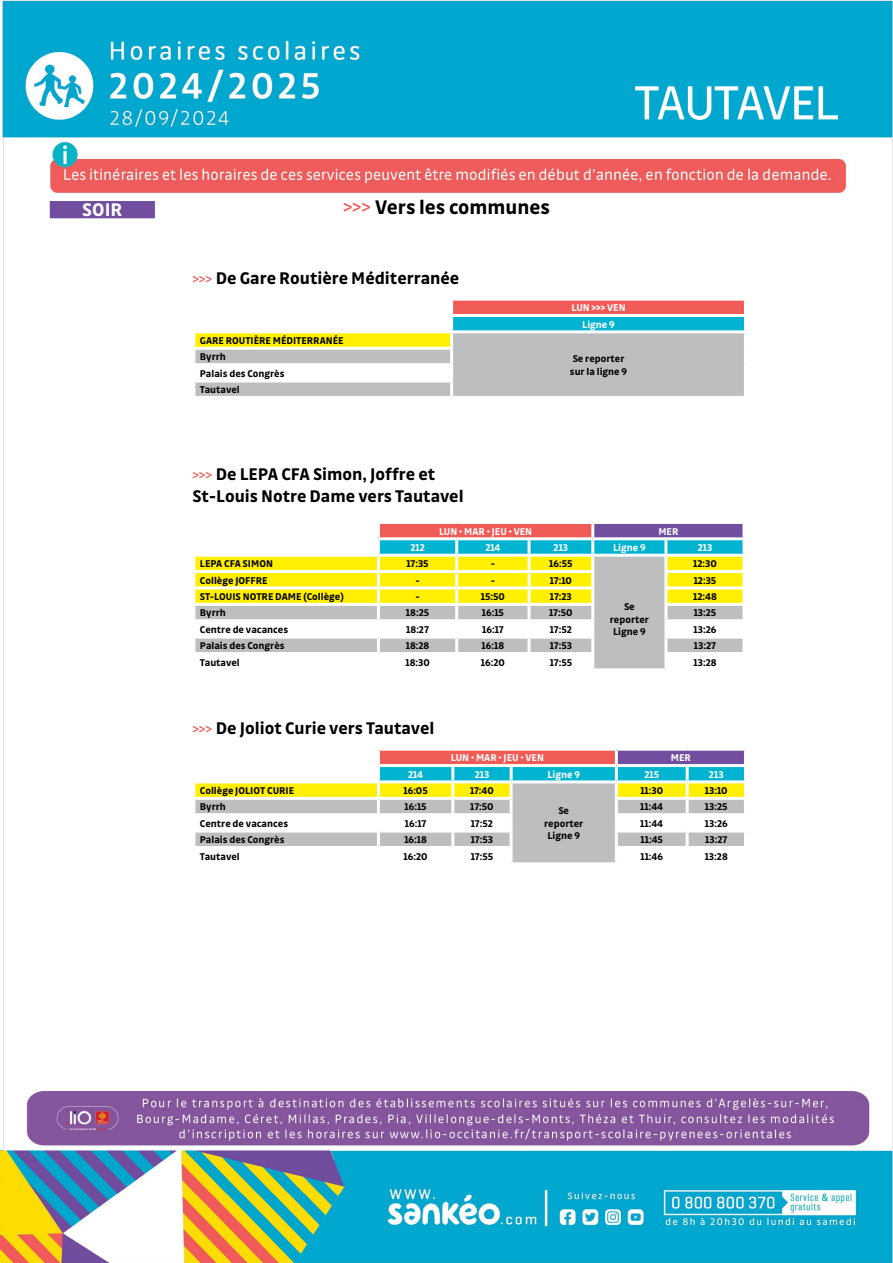
<style>
.page{position:relative;width:893px;height:1263px;background:#fff}
.page>*{position:absolute;margin:0;border:0;box-sizing:border-box;transform-origin:0 0}
.t1{font:51px "Drive";letter-spacing:-.03em;color:#fff}
.t2{font:700 21px "Drive";color:#000}
.t3{font:700 19.5px "Drive";color:#fff}
.t4{font:700 18px/21.6px "Drive";color:#000}
.t5{font:700 10.5px/12.6px "Drive";color:#000;text-align:center}
.t6{font:700 10.5px/16.4px "Drive";color:#fff;text-align:center}
.s1{font-weight:400;color:#f15b57}
.s2{font-weight:400;font-size:15px;color:#f15b57}
</style>
<div class="page">
<img style="left:0;top:0;width:893px;height:1263px">
<hr style="left:192px;top:521px;width:186px;height:3px;background:#fff">
<hr style="left:378px;top:521px;width:79px;height:3px;background:#fff">
<hr style="left:457px;top:521px;width:72px;height:3px;background:#fff">
<hr style="left:529px;top:521px;width:64px;height:3px;background:#fff">
<hr style="left:593px;top:521px;width:73px;height:3px;background:#fff">
<hr style="left:666px;top:521px;width:79px;height:3px;background:#fff">
<hr style="left:378px;top:668px;width:79px;height:3px;background:#fff">
<hr style="left:457px;top:668px;width:72px;height:3px;background:#fff">
<hr style="left:529px;top:668px;width:64px;height:3px;background:#fff">
<hr style="left:666px;top:668px;width:79px;height:3px;background:#fff">
<hr style="left:593px;top:668px;width:73px;height:3px;background:#fff">
<svg style="left:192px;top:524px;width:553px;height:145px"></svg>
<hr style="left:192px;top:668px;width:186px;height:3px;background:#fff">
<hr style="left:192px;top:748px;width:186px;height:3px;background:#fff">
<hr style="left:378px;top:748px;width:75px;height:3px;background:#fff">
<hr style="left:453px;top:748px;width:58px;height:3px;background:#fff">
<hr style="left:511px;top:748px;width:105px;height:3px;background:#fff">
<hr style="left:616px;top:748px;width:71px;height:3px;background:#fff">
<hr style="left:687px;top:748px;width:60px;height:3px;background:#fff">
<hr style="left:378px;top:862px;width:75px;height:3px;background:#fff">
<hr style="left:453px;top:862px;width:58px;height:3px;background:#fff">
<hr style="left:616px;top:862px;width:71px;height:3px;background:#fff">
<hr style="left:687px;top:862px;width:60px;height:3px;background:#fff">
<hr style="left:511px;top:862px;width:105px;height:3px;background:#fff">
<svg style="left:192px;top:751px;width:555px;height:112px"></svg>
<hr style="left:192px;top:846px;width:186px;height:3px;background:#fff">
<hr style="left:192px;top:862px;width:186px;height:3px;background:#fff">
<hr style="left:452px;top:298px;width:295px;height:3px;background:#fff">
<hr style="left:192px;top:298px;width:260px;height:3px;background:#fff">
<svg style="left:192px;top:301px;width:555px;height:95px"></svg>
<hr style="left:452px;top:330px;width:295px;height:3px;background:#fff">
<hr style="left:452px;top:396px;width:295px;height:3px;background:#fff">
<hr style="left:192px;top:382px;width:3px;height:14px;background:#fff">
<hr style="left:192px;top:379px;width:261px;height:3px;background:#fff">
<hr style="left:450px;top:382px;width:3px;height:14px;background:#fff">
<hr style="left:192px;top:396px;width:260px;height:3px;background:#fff">
<div style="left:48px;top:200px;width:108px;height:20px;background:#714e9f"></div>
<div style="left:47px;top:198px;width:111px;height:23px;border:3px solid #fff"></div>
<h3 class="t3" style="left:82px;top:198px;width:42px">SOIR</h3>
<h1 class="t1" style="left:634px;top:73px;width:206px">TAUTAVEL</h1>
<h2 class="t2" style="left:343px;top:195px;width:208px"><span class="s1">&gt;&gt;&gt;</span> Vers les communes</h2>
<h3 class="t4" style="left:192px;top:267px;width:268px"><span class="s2">&gt;&gt;&gt;</span> De Gare Routière Méditerranée</h3>
<p class="t5" style="left:200px;top:334px;width:145px">GARE ROUTIÈRE MÉDITERRANÉE</p>
<p class="t5" style="left:200px;top:349px;width:86px;line-height:16.4px;text-align:left">Byrrh<br>Palais des Congrès<br>Tautavel</p>
<p class="t6" style="left:571px;top:299px;width:56px">LUN &gt;&gt;&gt; VEN<br>Ligne 9</p>
<p class="t5" style="left:570px;top:352px;width:59px;text-align:left">Se reporter sur la ligne 9</p>
<h3 class="t4" style="left:192px;top:463px;width:273px"><span class="s2">&gt;&gt;&gt;</span> De LEPA CFA Simon, Joffre et<br>St-Louis Notre Dame vers Tautavel</h3>
<p class="t6" style="left:439px;top:523px;width:95px">LUN • MAR • JEU • VEN</p>
<p class="t6" style="left:658px;top:523px;width:22px">MER</p>
<p class="t6" style="left:410px;top:539px;width:16px">212</p>
<p class="t6" style="left:485px;top:539px;width:17px">214</p>
<p class="t6" style="left:554px;top:539px;width:16px">213</p>
<p class="t6" style="left:613px;top:539px;width:34px">Ligne 9</p>
<p class="t6" style="left:698px;top:539px;width:16px">213</p>
<p class="t5" style="left:200px;top:557px;width:75px">LEPA CFA SIMON</p>
<p class="t5" style="left:406px;top:557px;width:24px">17:35</p>
<p class="t5" style="left:491px;top:557px;width:6px">-</p>
<p class="t5" style="left:549px;top:557px;width:25px">16:55</p>
<p class="t5" style="left:693px;top:557px;width:25px">12:30</p>
<p class="t5" style="left:200px;top:574px;width:69px">Collège JOFFRE</p>
<p class="t5" style="left:415px;top:574px;width:6px">-</p>
<p class="t5" style="left:491px;top:574px;width:6px">-</p>
<p class="t5" style="left:550px;top:574px;width:24px">17:10</p>
<p class="t5" style="left:694px;top:574px;width:24px">12:35</p>
<p class="t5" style="left:200px;top:590px;width:145px">ST-LOUIS NOTRE DAME (Collège)</p>
<p class="t5" style="left:415px;top:590px;width:6px">-</p>
<p class="t5" style="left:481px;top:590px;width:26px">15:50</p>
<p class="t5" style="left:550px;top:590px;width:23px">17:23</p>
<p class="t5" style="left:693px;top:590px;width:25px">12:48</p>
<p class="t5" style="left:200px;top:606px;width:27px">Byrrh</p>
<p class="t5" style="left:406px;top:606px;width:25px">18:25</p>
<p class="t5" style="left:482px;top:606px;width:24px">16:15</p>
<p class="t5" style="left:549px;top:606px;width:25px">17:50</p>
<p class="t5" style="left:694px;top:606px;width:24px">13:25</p>
<p class="t5" style="left:200px;top:623px;width:90px">Centre de vacances</p>
<p class="t5" style="left:406px;top:623px;width:24px">18:27</p>
<p class="t5" style="left:482px;top:623px;width:23px">16:17</p>
<p class="t5" style="left:550px;top:623px;width:24px">17:52</p>
<p class="t5" style="left:694px;top:623px;width:24px">13:26</p>
<p class="t5" style="left:200px;top:639px;width:86px">Palais des Congrès</p>
<p class="t5" style="left:406px;top:639px;width:25px">18:28</p>
<p class="t5" style="left:482px;top:639px;width:24px">16:18</p>
<p class="t5" style="left:550px;top:639px;width:24px">17:53</p>
<p class="t5" style="left:694px;top:639px;width:24px">13:27</p>
<p class="t5" style="left:200px;top:656px;width:41px">Tautavel</p>
<p class="t5" style="left:405px;top:656px;width:26px">18:30</p>
<p class="t5" style="left:481px;top:656px;width:26px">16:20</p>
<p class="t5" style="left:550px;top:656px;width:24px">17:55</p>
<p class="t5" style="left:693px;top:656px;width:25px">13:28</p>
<p class="t5" style="left:610px;top:600px;width:41px">Se reporter<br>Ligne 9</p>
<h3 class="t4" style="left:192px;top:717px;width:244px"><span class="s2">&gt;&gt;&gt;</span> De Joliot Curie vers Tautavel</h3>
<p class="t6" style="left:451px;top:749px;width:95px">LUN • MAR • JEU • VEN</p>
<p class="t6" style="left:671px;top:749px;width:22px">MER</p>
<p class="t6" style="left:408px;top:766px;width:17px">214</p>
<p class="t6" style="left:475px;top:766px;width:16px">213</p>
<p class="t6" style="left:547px;top:766px;width:34px">Ligne 9</p>
<p class="t6" style="left:644px;top:766px;width:16px">215</p>
<p class="t6" style="left:709px;top:766px;width:16px">213</p>
<p class="t5" style="left:200px;top:784px;width:96px">Collège JOLIOT CURIE</p>
<p class="t5" style="left:403px;top:784px;width:26px">16:05</p>
<p class="t5" style="left:470px;top:784px;width:25px">17:40</p>
<p class="t5" style="left:640px;top:784px;width:24px">11:30</p>
<p class="t5" style="left:705px;top:784px;width:24px">13:10</p>
<p class="t5" style="left:200px;top:800px;width:27px">Byrrh</p>
<p class="t5" style="left:405px;top:800px;width:24px">16:15</p>
<p class="t5" style="left:470px;top:800px;width:25px">17:50</p>
<p class="t5" style="left:640px;top:800px;width:24px">11:44</p>
<p class="t5" style="left:705px;top:800px;width:24px">13:25</p>
<p class="t5" style="left:200px;top:817px;width:90px">Centre de vacances</p>
<p class="t5" style="left:405px;top:817px;width:23px">16:17</p>
<p class="t5" style="left:471px;top:817px;width:24px">17:52</p>
<p class="t5" style="left:640px;top:817px;width:24px">11:44</p>
<p class="t5" style="left:705px;top:817px;width:24px">13:26</p>
<p class="t5" style="left:200px;top:833px;width:86px">Palais des Congrès</p>
<p class="t5" style="left:404px;top:833px;width:24px">16:18</p>
<p class="t5" style="left:471px;top:833px;width:24px">17:53</p>
<p class="t5" style="left:640px;top:833px;width:24px">11:45</p>
<p class="t5" style="left:705px;top:833px;width:24px">13:27</p>
<p class="t5" style="left:200px;top:850px;width:41px">Tautavel</p>
<p class="t5" style="left:404px;top:850px;width:26px">16:20</p>
<p class="t5" style="left:471px;top:850px;width:24px">17:55</p>
<p class="t5" style="left:640px;top:850px;width:24px">11:46</p>
<p class="t5" style="left:705px;top:850px;width:25px">13:28</p>
<p class="t5" style="left:544px;top:804px;width:41px">Se reporter<br>Ligne 9</p>
</div>
